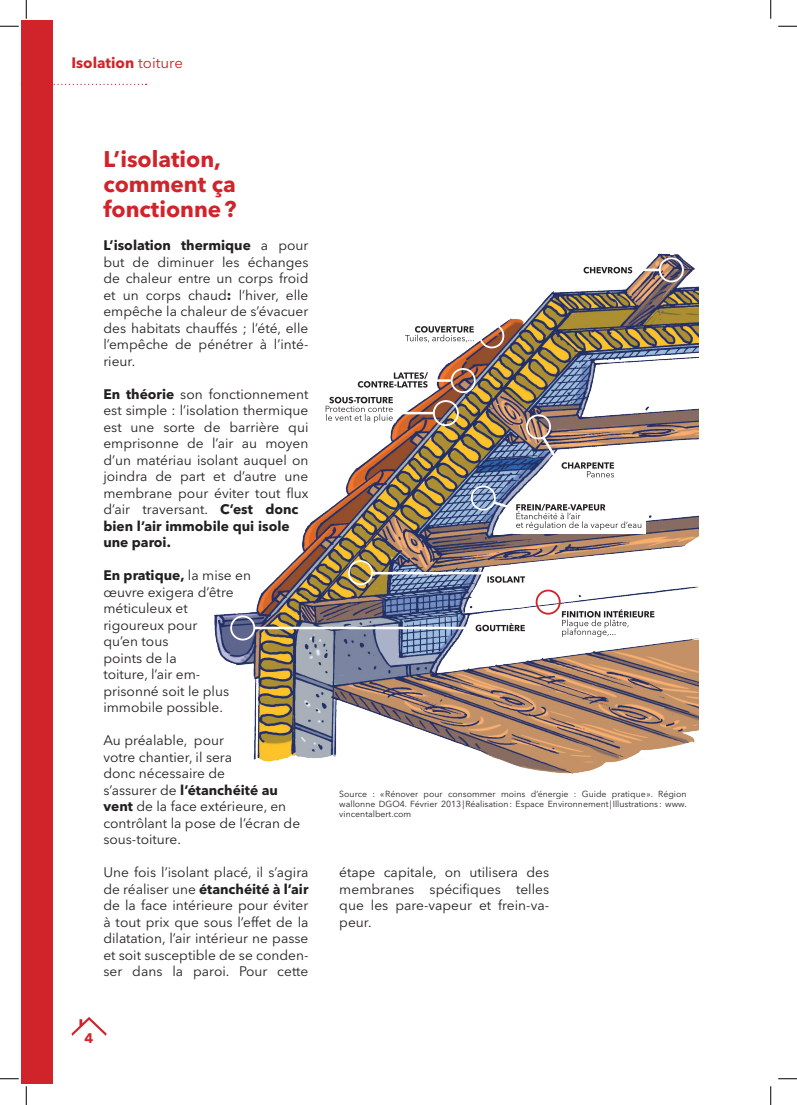
<style>
.page{position:relative;width:797px;height:1105px;background:#fff}
.page>*{position:absolute;margin:0;border:0;box-sizing:border-box;transform-origin:0 0}
.Titre_18p{font:700 22.5px/25px "Avenir Next LT Pro";color:#d1232a}
.t1{font:700 15px "Avenir Next LT Pro";color:#d1232a}
.t2{font:13.75px/16.5px "Avenir Next LT Pro";color:#231f20;text-align:justify}
.t3{font:700 13.75px "Avenir Next LT Pro";color:#d1232a}
.t4{font:8.75px/10px "Avenir Next LT Pro";color:#231f20;text-align:justify}
.s1{font-weight:400}
.s2{font-weight:700}
</style>
<div class="page">
<svg style="left:71px;top:1017px;width:36px;height:19px"></svg>
<svg style="left:53px;top:84px;width:94px;height:1px"></svg>
<div style="left:21px;top:21px;width:32px;height:1063px;background:#d1232a"></div>
<img style="left:214px;top:253px;width:484px;height:521px">
<svg style="left:405px;top:326px;width:69px;height:16px"></svg>
<svg style="left:326px;top:397px;width:67px;height:26px"></svg>
<svg style="left:358px;top:372px;width:70px;height:16px"></svg>
<svg style="left:487px;top:576px;width:38px;height:7px"></svg>
<svg style="left:475px;top:623px;width:50px;height:8px"></svg>
<div style="left:513px;top:499px;width:132px;height:35px;background:#fff"></div>
<div style="left:450px;top:368px;width:25px;height:25px;border:2px solid #fff;border-radius:50%"></div>
<div style="left:433px;top:400px;width:26px;height:26px;border:2px solid #fff;border-radius:50%"></div>
<hr style="left:371px;top:572px;width:119px;height:2px;background:#fff">
<hr style="left:431px;top:379px;width:19px;height:3px;background:#fff">
<svg style="left:640px;top:269px;width:19px;height:2px"></svg>
<hr style="left:397px;top:412px;width:37px;height:2px;background:#fff">
<svg style="left:540px;top:434px;width:74px;height:43px"></svg>
<svg style="left:491px;top:499px;width:150px;height:31px"></svg>
<hr style="left:254px;top:627px;width:216px;height:2px;background:#fff">
<svg style="left:562px;top:609px;width:92px;height:28px"></svg>
<svg style="left:583px;top:267px;width:49px;height:6px"></svg>
<div style="left:479px;top:323px;width:25px;height:25px;border:2px solid #fff;border-radius:50%"></div>
<div style="left:659px;top:257px;width:25px;height:25px;border:2px solid #fff;border-radius:50%"></div>
<div style="left:526px;top:414px;width:25px;height:25px;border:2px solid #fff;border-radius:50%"></div>
<div style="left:471px;top:485px;width:25px;height:25px;border:2px solid #fff;border-radius:50%"></div>
<div style="left:348px;top:560px;width:25px;height:25px;border:2px solid #fff;border-radius:50%"></div>
<div style="left:230px;top:615px;width:25px;height:25px;border:2px solid #fff;border-radius:50%"></div>
<div style="left:535px;top:590px;width:25px;height:25px;border:2px solid #d1232a;border-radius:50%"></div>
<svg style="left:0;top:25px;width:19px;height:2px"></svg>
<svg style="left:778px;top:25px;width:19px;height:2px"></svg>
<svg style="left:0;top:1078px;width:19px;height:1px"></svg>
<svg style="left:778px;top:1078px;width:19px;height:1px"></svg>
<svg style="left:25px;top:0;width:2px;height:19px"></svg>
<svg style="left:25px;top:1086px;width:2px;height:19px"></svg>
<svg style="left:770px;top:0;width:1px;height:19px"></svg>
<svg style="left:770px;top:1086px;width:1px;height:19px"></svg>
<p class="t1" style="left:71px;top:53px;width:113px">Isolation <span class="s1">toiture</span></p>
<p class="Titre_18p" style="left:103px;top:147px;width:135px">L’isolation, comment ça fonctionne?</p>
<p class="t2" style="left:103px;top:237px;width:207px"><span class="s2">L’isolation thermique</span> a pour but de diminuer les échanges de chaleur entre un corps froid et un corps chaud<span class="s2">:</span> l’hiver, elle empêche la chaleur de s’évacuer des habitats chauffés ; l’été, elle l’empêche de pénétrer à l’inté&shy;rieur.</p>
<p class="t2" style="left:103px;top:386px;width:207px;text-align:left"><span class="s2">En théorie</span> son fonctionnement est simple : l’isolation thermique est une sorte de barrière qui emprisonne de l’air au moyen d’un matériau isolant auquel on joindra de part et d’autre une membrane pour éviter tout flux d’air traversant. <span class="s2">C’est donc bien l’air immobile qui isole une paroi.</span></p>
<p class="t2" style="left:103px;top:567px;width:149px;text-align:left"><span class="s2">En pratique,</span> la mise en œuvre exigera d’être méticuleux et rigoureux pour<br>qu’en tous<br>points de la<br>toiture, l’air em&shy;prisonné soit le plus immobile possible.</p>
<p class="t2" style="left:103px;top:732px;width:198px;text-align:left">Au préalable, pour<br>votre chantier, il sera<br>donc nécessaire de<br>s’assurer de <span class="s2">l’étanchéité au vent</span> de la face extérieure, en contrôlant la pose de l’écran de sous-toiture.</p>
<p class="t2" style="left:103px;top:864px;width:207px">Une fois l’isolant placé, il s’agira de réaliser une <span class="s2">étanchéité à l’air </span>de la face intérieure pour éviter à tout prix que sous l’effet de la dilatation, l’air intérieur ne passe et soit susceptible de se conden&shy;ser dans la paroi. Pour cette</p>
<p class="t2" style="left:339px;top:864px;width:211px">étape capitale, on utilisera des membranes spécifiques telles que les pare-vapeur et frein-va&shy;peur.</p>
<p class="t4" style="left:339px;top:789px;width:349px">Source : «Rénover pour consommer moins d’énergie : Guide pratique». Région wallonne DGO4. Février 2013|Réalisation: Espace Environnement|Illustrations : www. vincentalbert.com</p>
<p class="t3" style="left:85px;top:1029px;width:10px">4</p>
</div>
